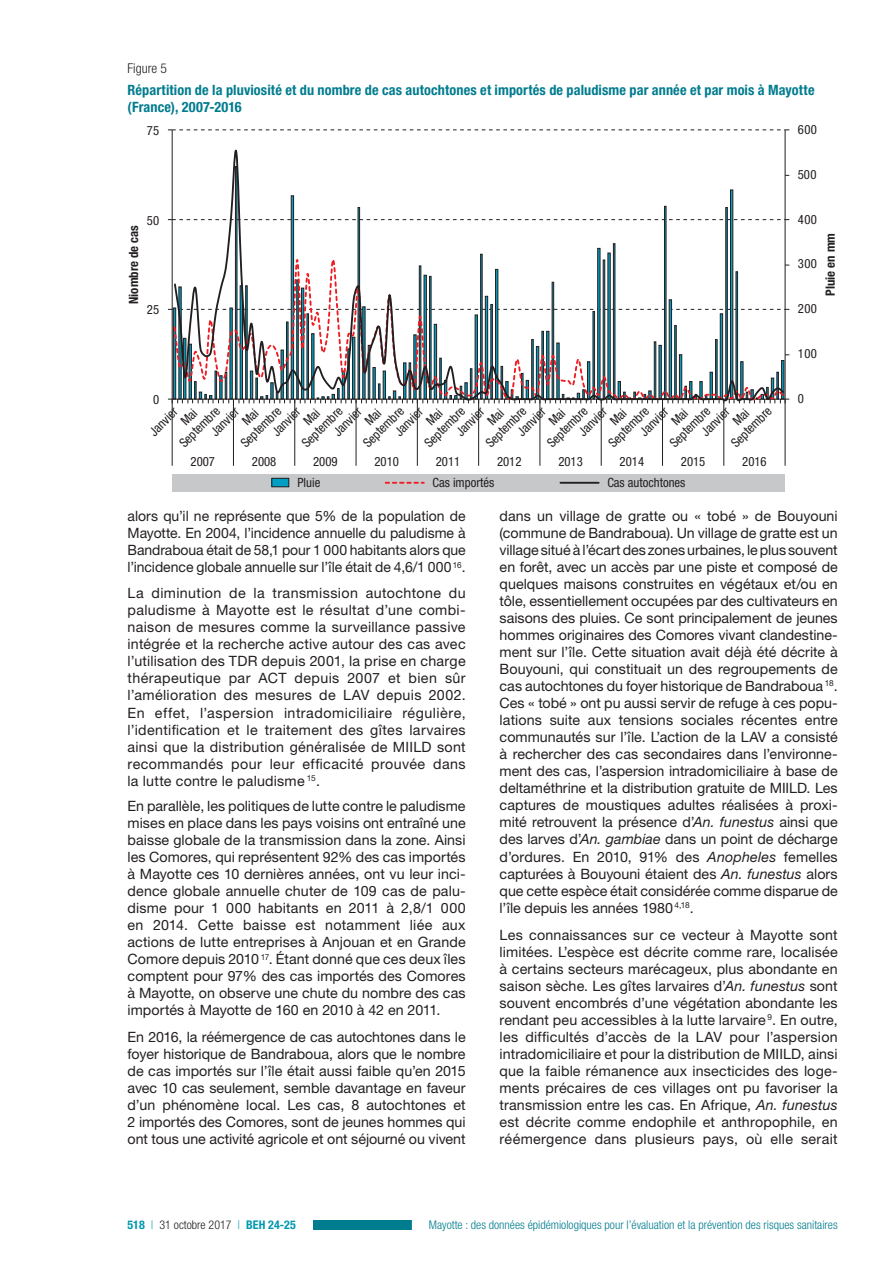
<style>
.page{position:relative;width:893px;height:1263px;background:#fff}
.page>*{position:absolute;margin:0;border:0;box-sizing:border-box;transform-origin:0 0}
.t1{font:14.25px/17px "Helvetica Neue LT Std";color:#231f20;text-align:justify}
.t2{font:700 condensed 14.25px/17.1px "Helvetica Neue LT Std";letter-spacing:.01em;color:#007c8f}
.t3{font:300 condensed 13.5px "Helvetica Neue LT Std";color:#231f20}
.t4{font:condensed 12.75px "Helvetica Neue LT Std";color:#231f20}
.t5{font:700 condensed 12.75px "Helvetica Neue LT Std";color:#231f20}
.t6{font:300 condensed 12px "Helvetica Neue LT Std";color:#007c8f}
.t7{font:300 condensed 12px "Helvetica Neue LT Std";color:#231f20}
.s1{font-style:italic}
.s2{font-weight:700;color:#0098af}
.s3{color:#0098af}
</style>
<div class="page">
<div style="left:242px;top:1221px;width:596px;height:9px;background:#007c8f"></div>
<div style="left:110px;top:1219px;width:203px;height:12px;background:#fff"></div>
<div style="left:412px;top:1218px;width:443px;height:13px;background:#fff"></div>
<div style="left:172px;top:474px;width:613px;height:17px;background:#c7c8ca"></div>
<hr style="left:172px;top:130px;width:1px;height:269px;background:#231f20">
<hr style="left:785px;top:130px;width:1px;height:269px;background:#231f20">
<svg style="left:168px;top:130px;width:621px;height:1px"></svg>
<hr style="left:785px;top:399px;width:1px;height:67px;background:#231f20">
<hr style="left:723px;top:399px;width:1px;height:67px;background:#231f20">
<hr style="left:662px;top:399px;width:1px;height:67px;background:#231f20">
<hr style="left:601px;top:399px;width:1px;height:67px;background:#231f20">
<hr style="left:540px;top:399px;width:1px;height:67px;background:#231f20">
<hr style="left:478px;top:399px;width:1px;height:67px;background:#231f20">
<hr style="left:417px;top:399px;width:1px;height:67px;background:#231f20">
<hr style="left:356px;top:399px;width:1px;height:67px;background:#231f20">
<hr style="left:294px;top:399px;width:1px;height:67px;background:#231f20">
<hr style="left:233px;top:399px;width:1px;height:67px;background:#231f20">
<hr style="left:172px;top:399px;width:1px;height:67px;background:#231f20">
<svg style="left:173px;top:142px;width:613px;height:257px"></svg>
<div style="left:272px;top:478px;width:17px;height:9px;background:#009fc3"></div>
<div style="left:272px;top:478px;width:17px;height:9px;border:1px solid #231f20"></div>
<svg style="left:386px;top:482px;width:38px;height:2px"></svg>
<hr style="left:560px;top:482px;width:39px;height:2px;background:#231f20">
<svg style="left:168px;top:399px;width:621px;height:26px"></svg>
<p class="t3" style="left:128px;top:61px;width:41px">Figure 5</p>
<p class="t2" style="left:128px;top:81px;width:689px">Répartition de la pluviosité et du nombre de cas autochtones et importés de paludisme par année et par mois à Mayotte (France), 2007-2016</p>
<p class="t4" style="left:147px;top:123px;width:14px">75</p>
<p class="t4" style="left:798px;top:122px;width:21px">600</p>
<p class="t4" style="left:798px;top:167px;width:20px">500</p>
<p class="t4" style="left:798px;top:212px;width:21px">400</p>
<p class="t4" style="left:147px;top:213px;width:14px">50</p>
<p class="t5" style="left:126px;top:304px;width:80px;rotate:-90deg">Niombre de cas</p>
<p class="t5" style="left:823px;top:296px;width:64px;rotate:-90deg">Pluie en mm</p>
<p class="t4" style="left:798px;top:257px;width:21px">300</p>
<p class="t4" style="left:798px;top:301px;width:21px">200</p>
<p class="t4" style="left:147px;top:302px;width:14px">25</p>
<p class="t4" style="left:153px;top:392px;width:8px">0</p>
<p class="t4" style="left:146px;top:429px;width:36px;rotate:-45deg">Janvier</p>
<p class="t4" style="left:176px;top:440px;width:53px;rotate:-45deg">Septembre</p>
<p class="t4" style="left:208px;top:429px;width:36px;rotate:-45deg">Janvier</p>
<p class="t4" style="left:238px;top:440px;width:53px;rotate:-45deg">Septembre</p>
<p class="t4" style="left:269px;top:429px;width:36px;rotate:-45deg">Janvier</p>
<p class="t4" style="left:299px;top:440px;width:53px;rotate:-45deg">Septembre</p>
<p class="t4" style="left:330px;top:429px;width:36px;rotate:-45deg">Janvier</p>
<p class="t4" style="left:360px;top:440px;width:53px;rotate:-45deg">Septembre</p>
<p class="t4" style="left:392px;top:429px;width:36px;rotate:-45deg">Janvier</p>
<p class="t4" style="left:422px;top:440px;width:53px;rotate:-45deg">Septembre</p>
<p class="t4" style="left:453px;top:429px;width:36px;rotate:-45deg">Janvier</p>
<p class="t4" style="left:483px;top:440px;width:53px;rotate:-45deg">Septembre</p>
<p class="t4" style="left:637px;top:429px;width:36px;rotate:-45deg">Janvier</p>
<p class="t4" style="left:667px;top:440px;width:53px;rotate:-45deg">Septembre</p>
<p class="t4" style="left:514px;top:429px;width:36px;rotate:-45deg">Janvier</p>
<p class="t4" style="left:544px;top:440px;width:53px;rotate:-45deg">Septembre</p>
<p class="t4" style="left:576px;top:429px;width:36px;rotate:-45deg">Janvier</p>
<p class="t4" style="left:605px;top:440px;width:53px;rotate:-45deg">Septembre</p>
<p class="t4" style="left:698px;top:429px;width:36px;rotate:-45deg">Janvier</p>
<p class="t4" style="left:728px;top:440px;width:53px;rotate:-45deg">Septembre</p>
<p class="t4" style="left:191px;top:454px;width:26px">2007</p>
<p class="t4" style="left:252px;top:454px;width:26px">2008</p>
<p class="t4" style="left:313px;top:454px;width:26px">2009</p>
<p class="t4" style="left:374px;top:454px;width:26px">2010</p>
<p class="t4" style="left:436px;top:454px;width:26px">2011</p>
<p class="t4" style="left:497px;top:454px;width:26px">2012</p>
<p class="t4" style="left:558px;top:454px;width:26px">2013</p>
<p class="t4" style="left:620px;top:454px;width:26px">2014</p>
<p class="t4" style="left:681px;top:454px;width:26px">2015</p>
<p class="t4" style="left:742px;top:454px;width:26px">2016</p>
<p class="t4" style="left:297px;top:475px;width:24px">Pluie</p>
<p class="t4" style="left:432px;top:475px;width:63px">Cas importés</p>
<p class="t4" style="left:607px;top:475px;width:80px">Cas autochtones</p>
<p class="t4" style="left:798px;top:346px;width:21px">100</p>
<p class="t4" style="left:798px;top:391px;width:8px">0</p>
<p class="t1" style="left:128px;top:507px;width:340px">alors qu’il ne représente que 5% de la population de Mayotte. En 2004, l’incidence annuelle du paludisme à Bandraboua était de 58,1 pour 1 000 habitants alors que l’incidence globale annuelle sur l’île était de 4,6/1 000 <sup>16</sup>.</p>
<p class="t1" style="left:128px;top:584px;width:340px">La diminution de la transmission autochtone du paludisme à Mayotte est le résultat d’une combi&shy;naison de mesures comme la surveillance passive intégrée et la recherche active autour des cas avec l’utilisation des TDR depuis 2001, la prise en charge thérapeutique par ACT depuis 2007 et bien sûr l’amélioration des mesures de LAV depuis 2002.<br>En effet, l’aspersion intradomiciliaire régulière, l’identification et le traitement des gîtes larvaires ainsi que la distribution généralisée de MIILD sont recommandés pour leur efficacité prouvée dans la lutte contre le paludisme <sup>15</sup>.</p>
<p class="t1" style="left:128px;top:797px;width:340px">En parallèle, les politiques de lutte contre le paludisme mises en place dans les pays voisins ont entraîné une baisse globale de la transmission dans la zone. Ainsi les Comores, qui représentent 92% des cas importés à Mayotte ces 10 dernières années, ont vu leur inci&shy;dence globale annuelle chuter de 109 cas de palu&shy;disme pour 1 000 habitants en 2011 à 2,8/1 000 en 2014. Cette baisse est notamment liée aux actions de lutte entreprises à Anjouan et en Grande Comore depuis 2010 <sup>17</sup>. Étant donné que ces deux îles comptent pour 97% des cas importés des Comores à Mayotte, on observe une chute du nombre des cas importés à Mayotte de 160 en 2010 à 42 en 2011.</p>
<p class="t1" style="left:128px;top:1028px;width:340px">En 2016, la réémergence de cas autochtones dans le foyer historique de Bandraboua, alors que le nombre de cas importés sur l’île était aussi faible qu’en 2015 avec 10 cas seulement, semble davantage en faveur d’un phénomène local. Les cas, 8 autochtones et 2 importés des Comores, sont de jeunes hommes qui ont tous une activité agricole et ont séjourné ou vivent</p>
<p class="t1" style="left:500px;top:507px;width:340px">dans un village de gratte ou « tobé » de Bouyouni (commune de Bandraboua). Un village de gratte est un village situé à l’écart des zones urbaines, le plus souvent en forêt, avec un accès par une piste et composé de quelques maisons construites en végétaux et/ou en tôle, essentiellement occupées par des cultivateurs en saisons des pluies. Ce sont principalement de jeunes hommes originaires des Comores vivant clandestine&shy;ment sur l’île. Cette situation avait déjà été décrite à Bouyouni, qui constituait un des regroupements de cas autochtones du foyer historique de Bandraboua <sup>18</sup>.<br>Ces « tobé » ont pu aussi servir de refuge à ces popu&shy;lations suite aux tensions sociales récentes entre communautés sur l’île. L’action de la LAV a consisté à rechercher des cas secondaires dans l’environne&shy;ment des cas, l’aspersion intradomiciliaire à base de deltaméthrine et la distribution gratuite de MIILD. Les captures de moustiques adultes réalisées à proxi&shy;mité retrouvent la présence d’<span class="s1">An. funestus</span> ainsi que des larves d’<span class="s1">An. gambiae</span> dans un point de décharge d’ordures. En 2010, 91% des <span class="s1">Anopheles</span> femelles capturées à Bouyouni étaient des <span class="s1">An. funestus</span> alors que cette espèce était considérée comme disparue de l’île depuis les années 1980 <sup>4,18</sup>.</p>
<p class="t1" style="left:500px;top:926px;width:340px">Les connaissances sur ce vecteur à Mayotte sont limitées. L’espèce est décrite comme rare, localisée à certains secteurs marécageux, plus abondante en saison sèche. Les gîtes larvaires d’<span class="s1">An. funestus</span> sont souvent encombrés d’une végétation abondante les rendant peu accessibles à la lutte larvaire <sup>9</sup>. En outre, les difficultés d’accès de la LAV pour l’aspersion intradomiciliaire et pour la distribution de MIILD, ainsi que la faible rémanence aux insecticides des loge&shy;ments précaires de ces villages ont pu favoriser la transmission entre les cas. En Afrique, <span class="s1">An. funestus </span>est décrite comme endophile et anthropophile, en réémergence dans plusieurs pays, où elle serait</p>
<p class="t7" style="left:128px;top:1218px;width:170px"><span class="s2">518</span> <span class="s3">|</span> 31 octobre 2017 <span class="s3">|</span> <span class="s2">BEH 24-25</span></p>
<p class="t6" style="left:429px;top:1218px;width:410px">Mayotte : des données épidémiologiques pour l’évaluation et la prévention des risques sanitaires</p>
</div>
